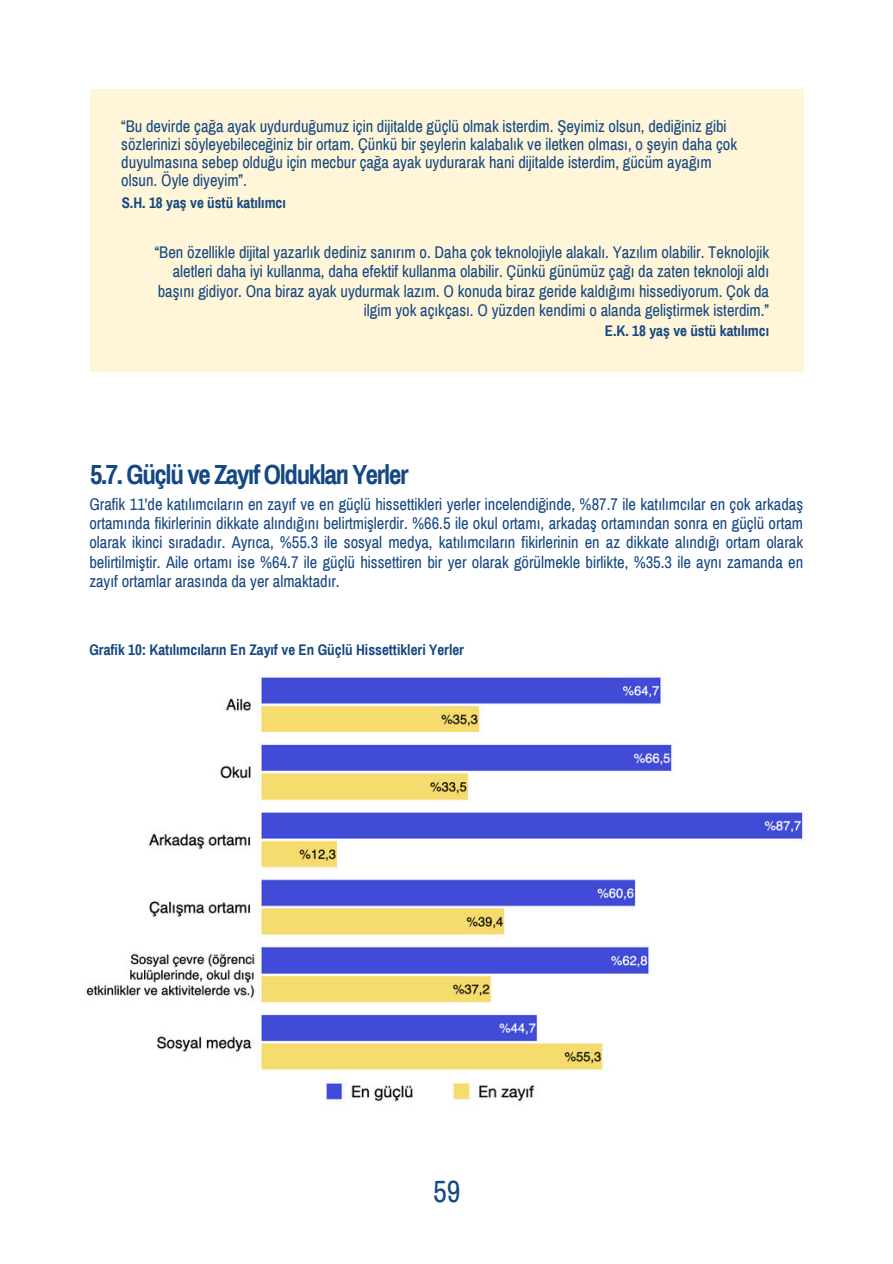
<style>
.page{position:relative;width:893px;height:1264px;background:#fff}
.page>*{position:absolute;margin:0;border:0;box-sizing:border-box;transform-origin:0 0}
.t1{font:30px "Archivo Narrow";color:#154882}
.t2{font:700 27px "Archivo Narrow";letter-spacing:-.05em;color:#154882}
.t3{font:16.5px/19.2px "Archivo Narrow";color:#154882}
.t4{font:700 15px "Archivo Narrow";color:#154882}
</style>
<div class="page">
<div style="left:90px;top:89px;width:714px;height:283px;background:#fff5d8"></div>
<img style="left:86px;top:677px;width:717px;height:425px">
<h2 class="t3" style="left:121px;top:118px;width:617px;line-height:18px">“Bu devirde çağa ayak uydurduğumuz için dijitalde güçlü olmak isterdim. Şeyimiz olsun, dediğiniz gibi sözlerinizi söyleyebileceğiniz bir ortam. Çünkü bir şeylerin kalabalık ve iletken olması, o şeyin daha çok duyulmasına sebep olduğu için mecbur çağa ayak uydurarak hani dijitalde isterdim, gücüm ayağım olsun. Öyle diyeyim”.</h2>
<p class="t4" style="left:122px;top:194px;width:166px">S.H. 18 yaş ve üstü katılımcı</p>
<p class="t3" style="left:155px;top:243px;width:615px;text-align:right">“Ben özellikle dijital yazarlık dediniz sanırım o. Daha çok teknolojiyle alakalı. Yazılım olabilir. Teknolojik aletleri daha iyi kullanma, daha efektif kullanma olabilir. Çünkü günümüz çağı da zaten teknoloji aldı başını gidiyor. Ona biraz ayak uydurmak lazım. O konuda biraz geride kaldığımı hissediyorum. Çok da ilgim yok açıkçası. O yüzden kendimi o alanda geliştirmek isterdim.”</p>
<h2 class="t4" style="left:605px;top:323px;width:166px">E.K. 18 yaş ve üstü katılımcı</h2>
<p class="t2" style="left:90px;top:460px;width:320px">5.7. Güçlü ve Zayıf Oldukları Yerler</p>
<h1 class="t3" style="left:89px;top:495px;width:715px;text-align:justify">Grafik 11'de katılımcıların en zayıf ve en güçlü hissettikleri yerler incelendiğinde, %87.7 ile katılımcılar en çok arkadaş ortamında fikirlerinin dikkate alındığını belirtmişlerdir. %66.5 ile okul ortamı, arkadaş ortamından sonra en güçlü ortam olarak ikinci sıradadır. Ayrıca, %55.3 ile sosyal medya, katılımcıların fikirlerinin en az dikkate alındığı ortam olarak belirtilmiştir. Aile ortamı ise %64.7 ile güçlü hissettiren bir yer olarak görülmekle birlikte, %35.3 ile aynı zamanda en zayıf ortamlar arasında da yer almaktadır.</h1>
<p class="t4" style="left:89px;top:642px;width:376px">Grafik 10: Katılımcıların En Zayıf ve En Güçlü Hissettikleri Yerler</p>
<h2 class="t1" style="left:433px;top:1175px;width:29px">59</h2>
</div>
